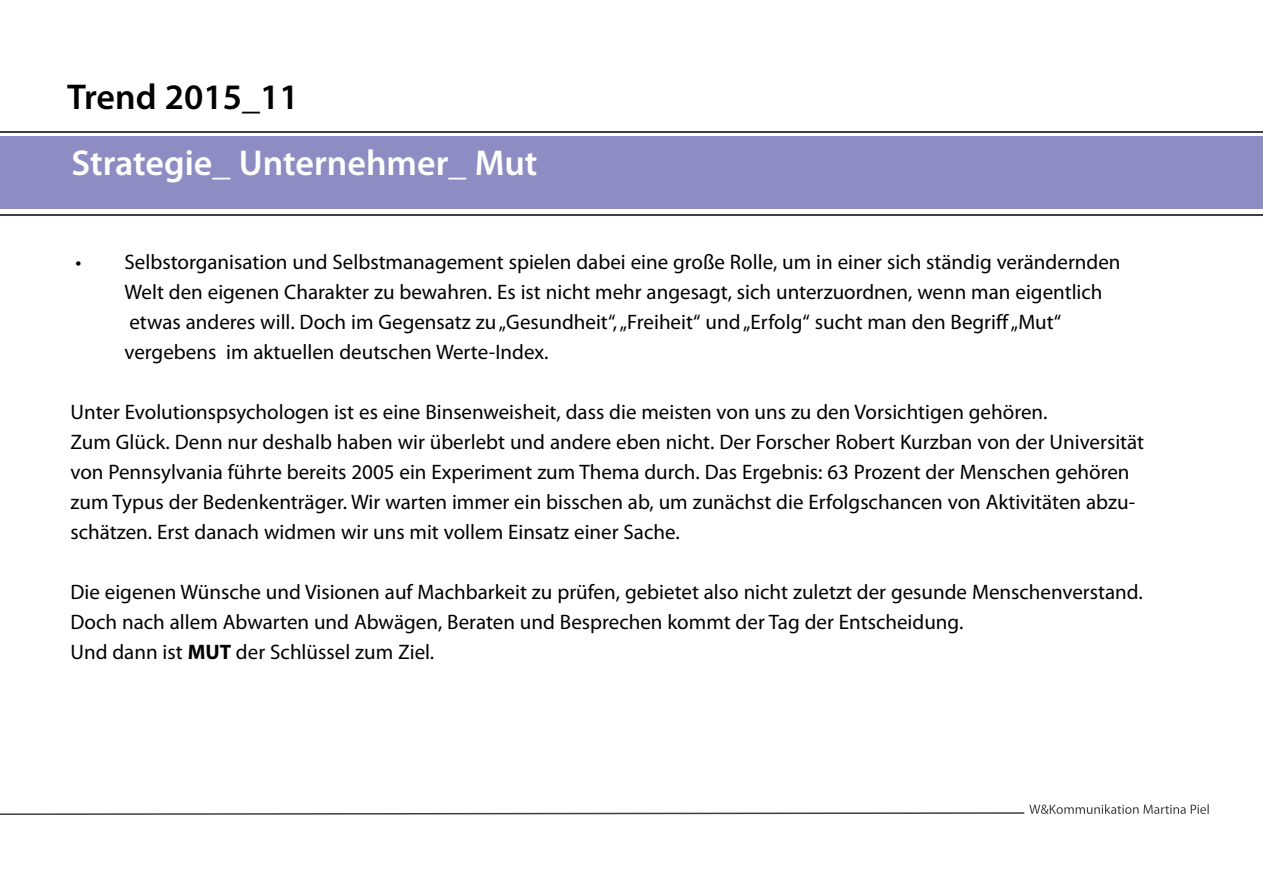
<style>
.page{position:relative;width:1263px;height:893px;background:#fff}
.page>*{position:absolute;margin:0;border:0;box-sizing:border-box;transform-origin:0 0}
.t1{font:600 36px "Myriad Pro";color:#fff}
.t2{font:600 36px "Myriad Pro";color:#000}
.t3{font:21px/30px "Myriad Pro";color:#000}
.s1{font-weight:700}
</style>
<div class="page">
<div style="left:0;top:136px;width:1263px;height:72px;background:#8d8dc4"></div>
<svg style="left:0;top:804px;width:1121px;height:11px"></svg>
<hr style="left:0;top:131px;width:1263px;height:2px;background:#404040">
<hr style="left:0;top:215px;width:1263px;height:1px;background:#404040">
<h1 class="t2" style="left:67px;top:83px;width:233px">Trend 2015_11</h1>
<h1 class="t1" style="left:72px;top:150px;width:468px">Strategie_ Unternehmer_ Mut</h1>
<p class="t3" style="left:125px;top:249px;width:997px;text-indent:-49px">• Selbstorganisation und Selbstmanagement spielen dabei eine große Rolle, um in einer sich ständig verändernden Welt den eigenen Charakter zu bewahren. Es ist nicht mehr angesagt, sich unterzuordnen, wenn man eigentlich etwas anderes will. Doch im Gegensatz zu„Gesundheit“,„Freiheit“ und„Erfolg“ sucht man den Begriff„Mut“ vergebens im aktuellen deutschen Werte-Index.</p>
<p class="t3" style="left:71px;top:399px;width:1075px">Unter Evolutionspsychologen ist es eine Binsenweisheit, dass die meisten von uns zu den Vorsichtigen gehören.<br>Zum Glück. Denn nur deshalb haben wir überlebt und andere eben nicht. Der Forscher Robert Kurzban von der Universität von Pennsylvania führte bereits 2005 ein Experiment zum Thema durch. Das Ergebnis: 63 Prozent der Menschen gehören zum Typus der Bedenkenträger. Wir warten immer ein bisschen ab, um zunächst die Erfolgschancen von Aktivitäten abzu&shy;schätzen. Erst danach widmen wir uns mit vollem Einsatz einer Sache.</p>
<p class="t3" style="left:70px;top:579px;width:1074px">Die eigenen Wünsche und Visionen auf Machbarkeit zu prüfen, gebietet also nicht zuletzt der gesunde Menschenverstand.<br>Doch nach allem Abwarten und Abwägen, Beraten und Besprechen kommt der Tag der Entscheidung.<br>Und dann ist <span class="s1">MUT</span> der Schlüssel zum Ziel.</p>
</div>
